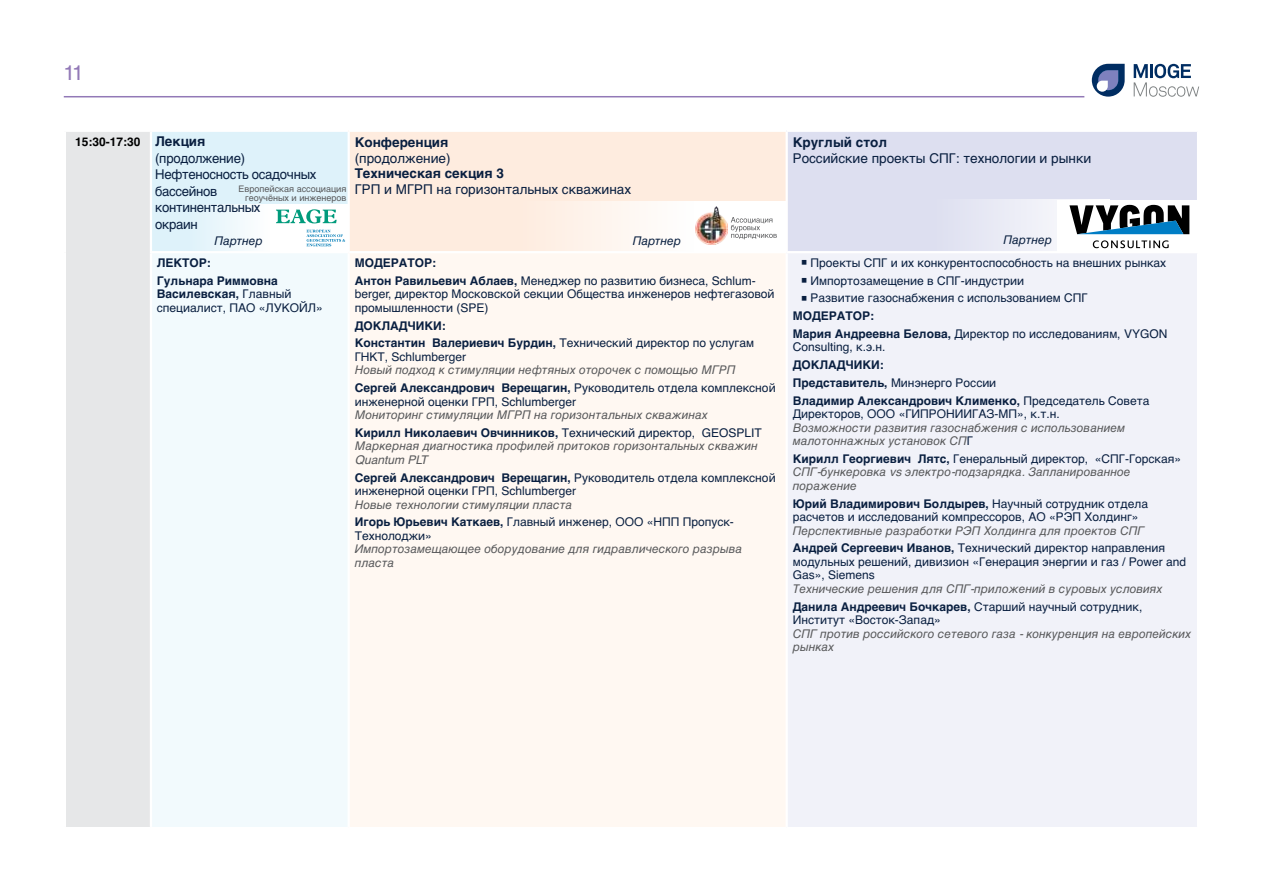
<style>
.page{position:relative;width:1263px;height:893px;background:#fff}
.page>*{position:absolute;margin:0;border:0;box-sizing:border-box;transform-origin:0 0}
.t1{font:21px "Helvetica";color:#9279b7}
.t2{font:13.5px "Helvetica";color:#091f40}
.t3{font:13.5px/16.5px "Helvetica";letter-spacing:-.02em;color:#091f40}
.t4{font:700 13.5px "Helvetica";color:#091f40}
.t5{font:italic 12px/13.5px "Helvetica";color:#58595b}
.t6{font:12px/13.5px "Helvetica";color:#091f40}
.t7{font:700 12px/17.7px "Helvetica";color:#091f40}
.t8{font:italic 12px "Helvetica";color:#091f3f}
.t9{font:700 12px "Helvetica";color:#000}
.t10{font:9px/9px "Helvetica";color:#58595b;text-align:right}
.s1{font-weight:700}
.s2{font-weight:400}
.s3{font-weight:700;font-style:normal;color:#091f40}
.s4{font-style:normal;color:#091f40}
.s5{font-family:"PF Din Display Pro";font-weight:700;font-size:7.5px}
</style>
<div class="page">
<svg style="left:1134px;top:64px;width:65px;height:33px"></svg>
<svg style="left:1092px;top:64px;width:33px;height:33px"></svg>
<hr style="left:64px;top:96px;width:1020px;height:1px;background:#9279b7">
<div style="left:65px;top:131px;width:86px;height:697px;background:#e6e7e8"></div>
<div style="left:151px;top:131px;width:198px;height:121px;background:#def2fa"></div>
<div style="left:349px;top:131px;width:438px;height:121px;background:#feecdf"></div>
<div style="left:787px;top:131px;width:411px;height:121px;background:#dddff0"></div>
<div style="left:151px;top:252px;width:198px;height:576px;background:#f2fafd"></div>
<div style="left:349px;top:252px;width:438px;height:576px;background:#fff8f2"></div>
<div style="left:787px;top:252px;width:411px;height:576px;background:#f1f2f9"></div>
<hr style="left:64px;top:130px;width:87px;height:2px;background:#fff">
<hr style="left:64px;top:132px;width:2px;height:120px;background:#fff">
<hr style="left:151px;top:130px;width:198px;height:2px;background:#fff">
<hr style="left:150px;top:132px;width:2px;height:119px;background:#fff">
<hr style="left:349px;top:130px;width:438px;height:2px;background:#fff">
<hr style="left:348px;top:132px;width:2px;height:119px;background:#fff">
<hr style="left:787px;top:130px;width:412px;height:2px;background:#fff">
<hr style="left:785px;top:132px;width:3px;height:119px;background:#fff">
<hr style="left:1197px;top:132px;width:2px;height:119px;background:#fff">
<hr style="left:64px;top:252px;width:2px;height:575px;background:#fff">
<hr style="left:150px;top:251px;width:199px;height:2px;background:#fff">
<hr style="left:150px;top:253px;width:2px;height:574px;background:#fff">
<hr style="left:349px;top:251px;width:438px;height:2px;background:#fff">
<hr style="left:348px;top:253px;width:2px;height:574px;background:#fff">
<hr style="left:787px;top:251px;width:412px;height:2px;background:#fff">
<hr style="left:785px;top:253px;width:3px;height:574px;background:#fff">
<hr style="left:1197px;top:253px;width:2px;height:574px;background:#fff">
<hr style="left:64px;top:827px;width:87px;height:2px;background:#fff">
<hr style="left:151px;top:827px;width:198px;height:2px;background:#fff">
<hr style="left:349px;top:827px;width:438px;height:2px;background:#fff">
<hr style="left:787px;top:827px;width:412px;height:2px;background:#fff">
<div style="left:270px;top:204px;width:79px;height:48px;background:#fff"></div>
<svg style="left:276px;top:209px;width:61px;height:14px"></svg>
<svg style="left:306px;top:230px;width:39px;height:16px"></svg>
<div style="left:187px;top:204px;width:83px;height:48px;background:linear-gradient(to right,#def2fa,#fefefe)"></div>
<div style="left:694px;top:201px;width:92px;height:50px;background:#fff"></div>
<svg style="left:731px;top:217px;width:46px;height:22px"></svg>
<img style="left:696px;top:207px;width:31px;height:37px">
<div style="left:518px;top:201px;width:177px;height:50px;background:linear-gradient(to right,#feecdf,#fefefe)"></div>
<div style="left:933px;top:200px;width:176px;height:52px;background:#e9eaf5"></div>
<div style="left:1057px;top:200px;width:141px;height:53px;background:#fff"></div>
<svg style="left:1069px;top:205px;width:120px;height:43px"></svg>
<h1 class="t1" style="left:64px;top:56px;width:22px">11</h1>
<p class="t4" style="left:155px;top:131px;width:52px">Лекция</p>
<p class="t3" style="left:155px;top:150px;width:163px">(продолжение)<br>Нефтеносность осадочных бассейнов континентальных<br>окраин</p>
<p class="t9" style="left:75px;top:132px;width:67px">15:30-17:30</p>
<p class="t4" style="left:355px;top:131px;width:95px">Конференция</p>
<p class="t2" style="left:355px;top:148px;width:97px">(продолжение)</p>
<p class="t4" style="left:355px;top:163px;width:151px">Техническая секция 3</p>
<p class="t2" style="left:355px;top:179px;width:278px">ГРП и МГРП на горизонтальных скважинах</p>
<p class="t10" style="left:239px;top:184px;width:109px">Европейская ассоциация геоучёных и инженеров</p>
<p class="t4" style="left:793px;top:131px;width:96px">Круглый стол</p>
<p class="t2" style="left:793px;top:148px;width:300px">Российские проекты СПГ: технологии и рынки</p>
<p class="t8" style="left:214px;top:231px;width:50px">Партнер</p>
<p class="t8" style="left:633px;top:231px;width:50px">Партнер</p>
<p class="t8" style="left:1003px;top:230px;width:50px">Партнер</p>
<p class="t7" style="left:157px;top:254px;width:18px">Лектор</p>
<p class="t7" style="left:157px;top:254px;width:122px;text-indent:50px">:<br>Гульнара Риммовна</p>
<p class="t6" style="left:157px;top:288px;width:167px"><span class="s1">Василевская,</span> Главный специалист, ПАО «ЛУКОЙЛ»</p>
<p class="t7" style="left:355px;top:254px;width:20px">Модератор</p>
<p class="t6" style="left:355px;top:254px;width:403px;line-height:17.7px;text-indent:78px"><span class="s1">:<br>Антон Равильевич Аблаев,</span> Менеджер по развитию бизнеса, Schlum-</p>
<p class="t6" style="left:355px;top:288px;width:421px">berger, директор Московской секции Общества инженеров нефтегазовой промышленности (SPE)</p>
<p class="t7" style="left:355px;top:317px;width:19px">Докладчики</p>
<p class="t7" style="left:355px;top:317px;width:401px;text-indent:87px">:<br>Константин Валериевич Бурдин, <span class="s2">Технический директор по услугам</span></p>
<p class="t6" style="left:355px;top:350px;width:113px">ГНКТ, Schlumberger</p>
<p class="t5" style="left:355px;top:362px;width:422px;line-height:17.7px">Новый подход к стимуляции нефтяных оторочек с помощью МГРП<br><span class="s3">Сергей Александрович Верещагин,</span> <span class="s4">Руководитель отдела комплексной</span></p>
<p class="t6" style="left:355px;top:395px;width:223px">инженерной оценки ГРП, Schlumberger</p>
<p class="t5" style="left:355px;top:406px;width:409px;line-height:17.7px">Мониторинг стимуляции МГРП на горизонтальных скважинах<br><span class="s3">Кирилл Николаевич Овчинников,</span> <span class="s4">Технический директор, GEOSPLIT</span></p>
<p class="t5" style="left:355px;top:440px;width:404px">Маркерная диагностика профилей притоков горизонтальных скважин<br>Quantum PLT</p>
<p class="t6" style="left:355px;top:471px;width:422px"><span class="s1">Сергей Александрович Верещагин,</span> Руководитель отдела комплексной инженерной оценки ГРП, Schlumberger</p>
<p class="t5" style="left:355px;top:496px;width:381px;line-height:17.7px">Новые технологии стимуляции пласта<br><span class="s3">Игорь Юрьевич Каткаев,</span> <span class="s4">Главный инженер, ООО «НПП Пропуск-</span></p>
<p class="t6" style="left:355px;top:529px;width:79px">Технолоджи»</p>
<p class="t5" style="left:355px;top:543px;width:389px">Импортозамещающее оборудование для гидравлического разрыва пласта</p>
<p class="t6" style="left:801px;top:256px;width:366px"><span class="s5">■</span> Проекты СПГ и их конкурентоспособность на внешних рынках</p>
<p class="t6" style="left:801px;top:274px;width:225px"><sup>■</sup> Импортозамещение в СПГ-индустрии</p>
<p class="t6" style="left:793px;top:290px;width:296px;line-height:17.7px;text-indent:9px"><sup>■</sup> Развитие газоснабжения с использованием СПГ<br><span class="s1">Модератор</span></p>
<p class="t6" style="left:793px;top:307px;width:376px;line-height:17.7px;text-indent:78px"><span class="s1">:<br>Мария Андреевна Белова,</span> Директор по исследованиям, VYGON</p>
<p class="t6" style="left:793px;top:341px;width:94px">Consulting, к.э.н.</p>
<p class="t7" style="left:793px;top:356px;width:19px">Докладчики</p>
<p class="t7" style="left:793px;top:356px;width:358px;text-indent:87px">:<br>Представитель, <span class="s2">Минэнерго России<br></span>Владимир Александрович Клименко, <span class="s2">Председатель Совета</span></p>
<p class="t6" style="left:793px;top:407px;width:269px">Директоров, ООО «ГИПРОНИИГАЗ-МП», к.т.н.</p>
<p class="t5" style="left:793px;top:421px;width:334px">Возможности развития газоснабжения с использованием малотоннажных установок СП<span class="s4">Г</span></p>
<p class="t5" style="left:793px;top:452px;width:390px"><span class="s3">Кирилл Георгиевич Лятс,</span> <span class="s4">Генеральный директор, «СПГ-Горская»<br></span>СПГ-бункеровка vs электро-подзарядка. Запланированное поражение</p>
<p class="t6" style="left:793px;top:497px;width:357px"><span class="s1">Юрий Владимирович Болдырев,</span> Научный сотрудник отдела расчетов и исследований компрессоров, АО «РЭП Холдинг»</p>
<p class="t5" style="left:793px;top:522px;width:374px;line-height:17.7px">Перспективные разработки РЭП Холдинга для проектов СПГ<br><span class="s3">Андрей Сергеевич Иванов,</span> <span class="s4">Технический директор направления</span></p>
<p class="t6" style="left:793px;top:555px;width:395px">модульных решений, дивизион «Генерация энергии и газ / Power and<br>Gas», Siemens</p>
<p class="t5" style="left:793px;top:580px;width:371px;line-height:17.7px">Технические решения для СПГ-приложений в суровых условиях<br><span class="s3">Данила Андреевич Бочкарев,</span> <span class="s4">Старший научный сотрудник,</span></p>
<p class="t6" style="left:793px;top:613px;width:150px">Институт «Восток-Запад»</p>
<p class="t5" style="left:793px;top:627px;width:400px">СПГ против российского сетевого газа - конкуренция на европейских рынках</p>
</div>
